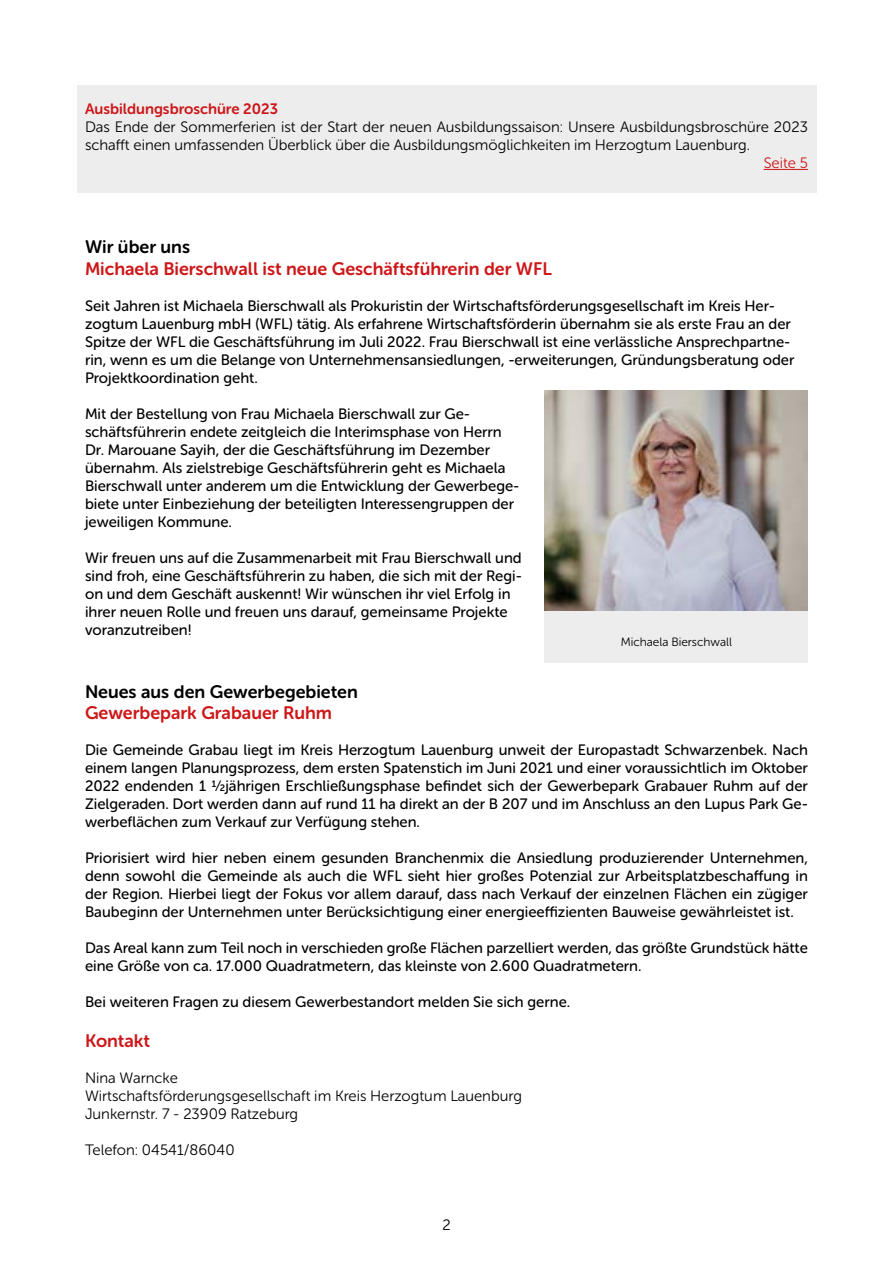
<style>
.page{position:relative;width:893px;height:1263px;background:#fff}
.page>*{position:absolute;margin:0;border:0;box-sizing:border-box;transform-origin:0 0}
.t1{font:18px "Museo Sans Rounded 700";color:#cd1719}
.t2{font:18px "Museo Sans Rounded 700";color:#000}
.t3{font:15px/18px "Museo Sans Rounded 500";color:#000}
.t4{font:15px/18px "Museo Sans Rounded 300";color:#000}
.t5{font:15px "Museo Sans Rounded 700";color:#cd1719}
.t6{font:15px "Museo Sans Rounded 300";color:#cd1719}
.t7{font:12px "Museo Sans Rounded 300";color:#000}
</style>
<div class="page">
<div style="left:77px;top:85px;width:739px;height:108px;background:#ededed"></div>
<hr style="left:764px;top:169px;width:44px;height:1px;background:#cd1719">
<img style="left:545px;top:390px;width:263px;height:221px">
<div style="left:545px;top:611px;width:263px;height:52px;background:#ededed"></div>
<p class="t5" style="left:85px;top:100px;width:195px">Ausbildungsbroschüre 2023</p>
<p class="t4" style="left:85px;top:118px;width:724px">Das Ende der Sommerferien ist der Start der neuen Ausbildungssaison: Unsere Ausbildungsbroschüre 2023 schafft einen umfassenden Überblick über die Ausbildungsmöglichkeiten im Herzogtum Lauenburg.</p>
<p class="t6" style="left:764px;top:155px;width:46px">Seite 5</p>
<p class="t2" style="left:85px;top:237px;width:107px">Wir über uns</p>
<p class="t1" style="left:85px;top:258px;width:468px">Michaela Bierschwall ist neue Geschäftsführerin der WFL</p>
<p class="t3" style="left:85px;top:297px;width:711px">Seit Jahren ist Michaela Bierschwall als Prokuristin der Wirtschaftsförderungsgesellschaft im Kreis Her&shy;zogtum Lauenburg mbH (WFL) tätig. Als erfahrene Wirtschaftsförderin übernahm sie als erste Frau an der Spitze der WFL die Geschäftsführung im Juli 2022. Frau Bierschwall ist eine verlässliche Ansprechpartne&shy;rin, wenn es um die Belange von Unternehmensansiedlungen, -erweiterungen, Gründungsberatung oder Projektkoordination geht.</p>
<p class="t3" style="left:85px;top:405px;width:436px">Mit der Bestellung von Frau Michaela Bierschwall zur Ge&shy;schäftsführerin endete zeitgleich die Interimsphase von Herrn Dr. Marouane Sayih, der die Geschäftsführung im Dezember übernahm. Als zielstrebige Geschäftsführerin geht es Michaela Bierschwall unter anderem um die Entwicklung der Gewerbege&shy;biete unter Einbeziehung der beteiligten Interessengruppen der jeweiligen Kommune.</p>
<p class="t3" style="left:85px;top:549px;width:438px">Wir freuen uns auf die Zusammenarbeit mit Frau Bierschwall und sind froh, eine Geschäftsführerin zu haben, die sich mit der Regi&shy;on und dem Geschäft auskennt! Wir wünschen ihr viel Erfolg in ihrer neuen Rolle und freuen uns darauf, gemeinsame Projekte voranzutreiben!</p>
<p class="t7" style="left:621px;top:635px;width:113px">Michaela Bierschwall</p>
<p class="t2" style="left:85px;top:681px;width:274px">Neues aus den Gewerbegebieten</p>
<p class="t1" style="left:85px;top:703px;width:248px">Gewerbepark Grabauer Ruhm</p>
<p class="t3" style="left:85px;top:741px;width:724px;text-align:justify">Die Gemeinde Grabau liegt im Kreis Herzogtum Lauenburg unweit der Europastadt Schwarzenbek. Nach einem langen Planungsprozess, dem ersten Spatenstich im Juni 2021 und einer voraussichtlich im Oktober 2022 endenden 1 ½jährigen Erschließungsphase befindet sich der Gewerbepark Grabauer Ruhm auf der Zielgeraden. Dort werden dann auf rund 11 ha direkt an der B 207 und im Anschluss an den Lupus Park Ge&shy;werbeflächen zum Verkauf zur Verfügung stehen.</p>
<p class="t3" style="left:85px;top:849px;width:724px;text-align:justify">Priorisiert wird hier neben einem gesunden Branchenmix die Ansiedlung produzierender Unternehmen, denn sowohl die Gemeinde als auch die WFL sieht hier großes Potenzial zur Arbeitsplatzbeschaffung in der Region. Hierbei liegt der Fokus vor allem darauf, dass nach Verkauf der einzelnen Flächen ein zügiger Baubeginn der Unternehmen unter Berücksichtigung einer energieeffizienten Bauweise gewährleistet ist.</p>
<p class="t3" style="left:85px;top:939px;width:724px">Das Areal kann zum Teil noch in verschieden große Flächen parzelliert werden, das größte Grundstück hätte eine Größe von ca. 17.000 Quadratmetern, das kleinste von 2.600 Quadratmetern.</p>
<p class="t3" style="left:85px;top:993px;width:487px">Bei weiteren Fragen zu diesem Gewerbestandort melden Sie sich gerne.</p>
<p class="t1" style="left:85px;top:1030px;width:67px">Kontakt</p>
<p class="t4" style="left:85px;top:1069px;width:438px">Nina Warncke<br>Wirtschaftsförderungsgesellschaft im Kreis Herzogtum Lauenburg<br>Junkernstr. 7 - 23909 Ratzeburg</p>
<p class="t4" style="left:85px;top:1141px;width:151px">Telefon: 04541/86040</p>
<p class="t4" style="left:442px;top:1215px;width:10px">2</p>
</div>
